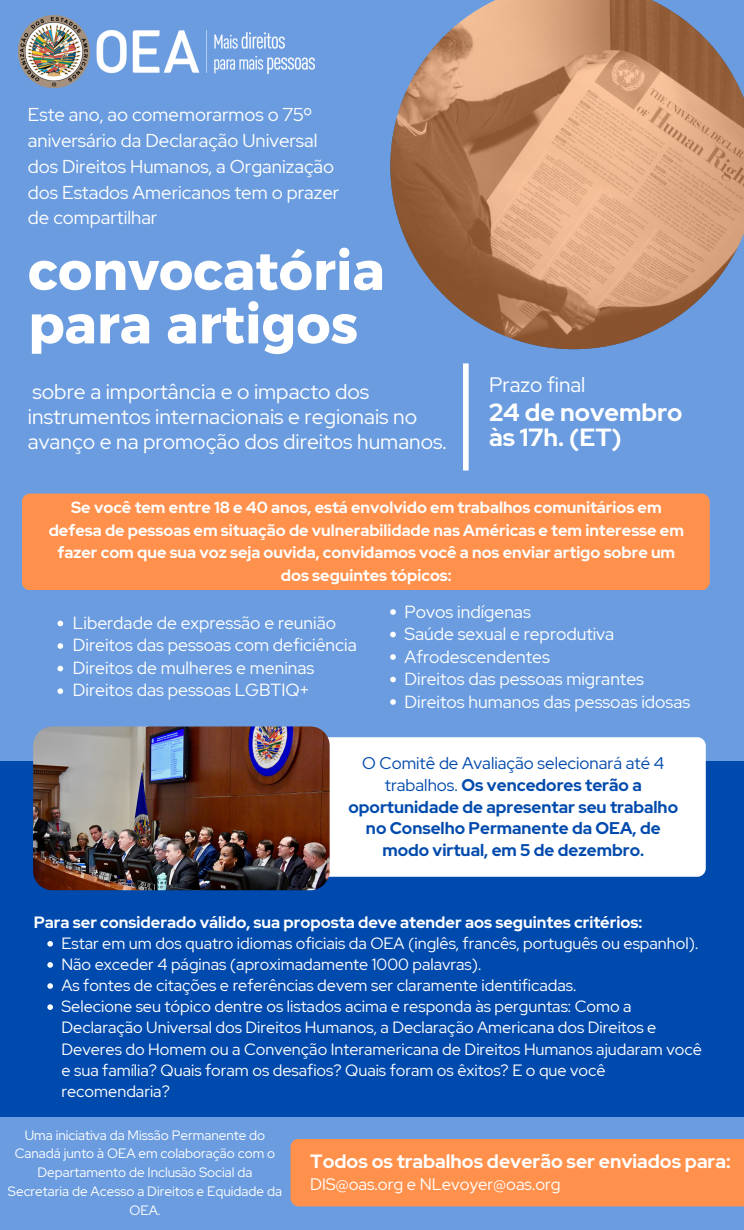
<style>
.page{position:relative;width:744px;height:1230px;background:#6a9cdf}
.page>*{position:absolute;margin:0;border:0;box-sizing:border-box;transform-origin:0 0}
.t1{font:53.5px/53.4px "Kief Montaser Bold";color:#fff}
.t2{font:700 24.81px/24.6px "Red Hat Display";color:#fff}
.t3{font:21.06px/24.9px "Red Hat Display";color:#fff}
.t4{font:20.88px "Red Hat Display";color:#fff}
.t5{font:700 19.12px "Red Hat Display";color:#fff}
.t6{font:18.62px/25.8px "Red Hat Display";color:#fff}
.t7{font:17.56px "Red Hat Display";color:#fff}
.t8{font:700 16.94px/21.6px "Red Hat Display";color:#004aad;text-align:center}
.t9{font:16.62px "Red Hat Display";color:#fff}
.t10{font:16.31px/21.1px "Red Hat Display";color:#fff}
.t11{font:700 16.31px "Red Hat Display";color:#fff}
.t12{font:700 16.19px/22.5px "Red Hat Display";color:#fff;text-align:center}
.t13{font:13.56px/18.8px "Red Hat Display";color:#fff;text-align:center}
.s1{font-weight:400}
</style>
<div class="page">
<div style="left:0;top:761px;width:744px;height:355px;background:#004aad"></div>
<div style="left:463px;top:363px;width:6px;height:107px;background:#fff"></div>
<div style="left:197px;top:737px;width:509px;height:139px;background:#fff;border-radius:8px"></div>
<div style="left:22px;top:493px;width:688px;height:97px;background:#ff914d;border-radius:8px"></div>
<img style="left:33px;top:726px;width:296px;height:164px">
<img style="left:18px;top:16px;width:296px;height:71px">
<svg style="left:58px;top:620px;width:5px;height:6px"></svg>
<svg style="left:58px;top:643px;width:5px;height:6px"></svg>
<svg style="left:58px;top:666px;width:5px;height:5px"></svg>
<svg style="left:58px;top:688px;width:5px;height:6px"></svg>
<svg style="left:390px;top:609px;width:6px;height:6px"></svg>
<svg style="left:390px;top:631px;width:6px;height:6px"></svg>
<svg style="left:390px;top:654px;width:6px;height:6px"></svg>
<svg style="left:390px;top:676px;width:6px;height:6px"></svg>
<svg style="left:390px;top:699px;width:6px;height:6px"></svg>
<svg style="left:390px;top:0;width:354px;height:349px"></svg>
<svg style="left:47px;top:941px;width:6px;height:5px"></svg>
<svg style="left:47px;top:962px;width:6px;height:5px"></svg>
<svg style="left:47px;top:983px;width:6px;height:5px"></svg>
<svg style="left:47px;top:1004px;width:6px;height:6px"></svg>
<div style="left:290px;top:1139px;width:454px;height:67px;background:#ff914d"></div>
<p class="t6" style="left:28px;top:101px;width:313px">Este ano, ao comemorarmos o 75º aniversário da Declaração Universal dos Direitos Humanos, a Organização dos Estados Americanos tem o prazer de compartilhar</p>
<p class="t1" style="left:28px;top:244px;width:358px">convocatória para artigos</p>
<p class="t3" style="left:28px;top:379px;width:420px">sobre a importância e o impacto dos instrumentos internacionais e regionais no avanço e na promoção dos direitos humanos.</p>
<p class="t4" style="left:489px;top:371px;width:98px">Prazo final</p>
<p class="t2" style="left:489px;top:400px;width:195px">24 de novembro às 17h. (ET)</p>
<p class="t12" style="left:49px;top:496px;width:637px">Se você tem entre 18 e 40 anos, está envolvido em trabalhos comunitários em defesa de pessoas em situação de vulnerabilidade nas Américas e tem interesse em fazer com que sua voz seja ouvida, convidamos você a nos enviar artigo sobre um dos seguintes tópicos:</p>
<p class="t7" style="left:405px;top:600px;width:128px">Povos indígenas</p>
<p class="t7" style="left:405px;top:622px;width:211px">Saúde sexual e reprodutiva</p>
<p class="t7" style="left:405px;top:645px;width:147px">Afrodescendentes</p>
<p class="t7" style="left:405px;top:667px;width:241px">Direitos das pessoas migrantes</p>
<p class="t7" style="left:405px;top:690px;width:287px">Direitos humanos das pessoas idosas</p>
<p class="t7" style="left:73px;top:611px;width:265px">Liberdade de expressão e reunião</p>
<p class="t7" style="left:73px;top:633px;width:285px">Direitos das pessoas com deficiência</p>
<p class="t7" style="left:73px;top:656px;width:243px">Direitos de mulheres e meninas</p>
<p class="t7" style="left:73px;top:678px;width:237px">Direitos das pessoas LGBTIQ+</p>
<p class="t8" style="left:349px;top:752px;width:331px"><span class="s1">O Comitê de Avaliação selecionará até 4 trabalhos.</span> Os vencedores terão a oportunidade de apresentar seu trabalho no Conselho Permanente da OEA, de modo virtual, em 5 de dezembro.</p>
<p class="t11" style="left:34px;top:911px;width:610px">Para ser considerado válido, sua proposta deve atender aos seguintes critérios:</p>
<p class="t10" style="left:61px;top:932px;width:638px">Estar em um dos quatro idiomas oficiais da OEA (inglês, francês, português ou espanhol).</p>
<p class="t10" style="left:61px;top:953px;width:421px">Não exceder 4 páginas (aproximadamente 1000 palavras).</p>
<p class="t10" style="left:61px;top:974px;width:516px">As fontes de citações e referências devem ser claramente identificadas.</p>
<p class="t10" style="left:61px;top:996px;width:642px">Selecione seu tópico dentre os listados acima e responda às perguntas: Como a Declaração Universal dos Direitos Humanos, a Declaração Americana dos Direitos e Deveres do Homem ou a Convenção Interamericana de Direitos Humanos ajudaram você e sua família? Quais foram os desafios? Quais foram os êxitos? E o que você recomendaria?</p>
<p class="t13" style="left:8px;top:1125px;width:276px">Uma iniciativa da Missão Permanente do<br>Canadá junto à OEA em colaboração com o<br>Departamento de Inclusão Social da<br>Secretaria de Acesso a Direitos e Equidade da<br>OEA.</p>
<p class="t5" style="left:310px;top:1148px;width:422px">Todos os trabalhos deverão ser enviados para:</p>
<p class="t9" style="left:310px;top:1173px;width:252px">DIS@oas.org e NLevoyer@oas.org</p>
</div>
